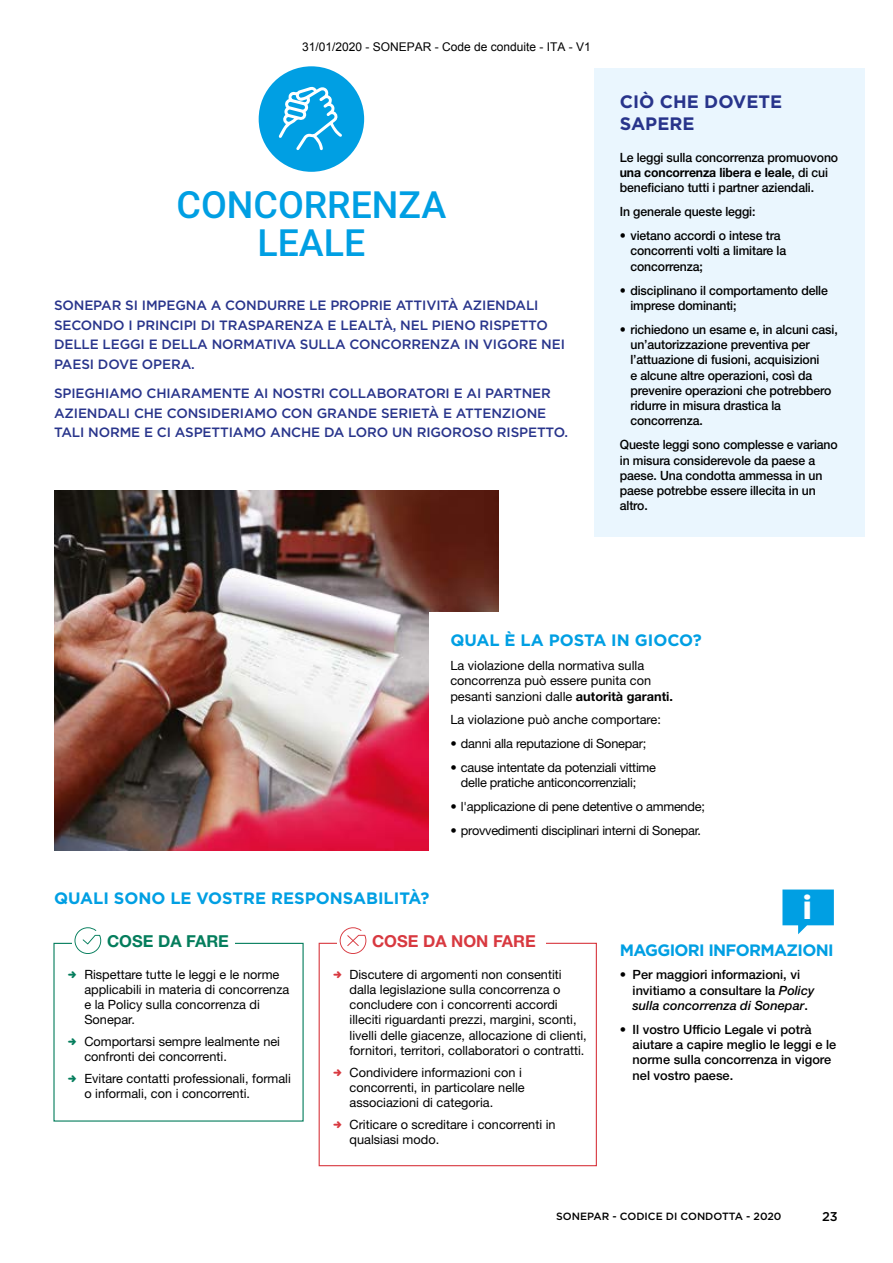
<style>
.page{position:relative;width:893px;height:1263px;background:#fff}
.page>*{position:absolute;margin:0;border:0;box-sizing:border-box;transform-origin:0 0}
.t1{font:500 37.5px/37.8px "Roboto";color:#009fe3;text-align:center}
.t2{font:900 33px "Roboto";color:#fff}
.t3{font:700 18px/21.6px "Gotham";color:#28348b}
.t4{font:700 16.5px "Gotham";letter-spacing:-.005em;color:#009fe3}
.t5{font:700 16.5px "Gotham";letter-spacing:-.04em;color:#009fe3}
.t6{font:700 16.5px "Helvetica Neue LT Std";color:#d83940}
.t7{font:700 16.5px "Helvetica Neue LT Std";color:#047d5c}
.t8{font:500 13.5px/19.5px "Gotham";letter-spacing:-.01em;color:#28348b}
.t9{font:12.75px/15.3px "Helvetica Neue LT Std";color:#000}
.t10{font:500 12.75px/15.3px "Helvetica Neue LT Std";letter-spacing:-.01em;color:#000;scale:.96 1}
.t11{font:500 12.75px/15.3px "Helvetica Neue LT Std";letter-spacing:-.01em;color:#000}
.t12{font:12.75px/15.3px "Helvetica Neue LT Std";letter-spacing:-.02em;color:#000}
.t13{font:500 12.75px "Gotham";color:#000}
.t14{font:12px "Arial";color:#000}
.t15{font:500 10.5px "Gotham";color:#000}
.s1{font-weight:700}
.s2{font-style:italic}
</style>
<div class="page">
<svg style="left:782px;top:889px;width:52px;height:45px"></svg>
<div style="left:319px;top:943px;width:278px;height:223px;border:1px solid #d83940"></div>
<div style="left:337px;top:935px;width:93px;height:22px;background:#fff"></div>
<svg style="left:340px;top:927px;width:26px;height:27px"></svg>
<div style="left:372px;top:936px;width:174px;height:19px;background:#fff"></div>
<img style="left:54px;top:490px;width:445px;height:360px">
<div style="left:594px;top:68px;width:271px;height:469px;background:#eaf6fe"></div>
<svg style="left:74px;top:927px;width:27px;height:27px"></svg>
<div style="left:259px;top:66px;width:105px;height:106px;background:#009fe3;border-radius:50%"></div>
<svg style="left:279px;top:86px;width:63px;height:64px"></svg>
<div style="left:429px;top:612px;width:281px;height:258px;background:#fff"></div>
<p class="t14" style="left:302px;top:39px;width:290px">31/01/2020 - SONEPAR - Code de conduite - ITA - V1</p>
<h1 class="t1" style="left:177px;top:184px;width:271px">CONCORRENZA<br>LEALE</h1>
<p class="t8" style="left:54px;top:296px;width:512px">SONEPAR SI IMPEGNA A CONDURRE LE PROPRIE ATTIVITÀ AZIENDALI SECONDO I PRINCIPI DI TRASPARENZA E LEALTÀ, NEL PIENO RISPETTO DELLE LEGGI E DELLA NORMATIVA SULLA CONCORRENZA IN VIGORE NEI PAESI DOVE OPERA.</p>
<p class="t8" style="left:54px;top:384px;width:516px">SPIEGHIAMO CHIARAMENTE AI NOSTRI COLLABORATORI E AI PARTNER<br>AZIENDALI CHE CONSIDERIAMO CON GRANDE SERIETÀ E ATTENZIONE<br>TALI NORME E CI ASPETTIAMO ANCHE DA LORO UN RIGOROSO RISPETTO.</p>
<h3 class="t3" style="left:620px;top:91px;width:164px">CIÒ CHE DOVETE<br>SAPERE</h3>
<p class="t10" style="left:620px;top:150px;width:229px">Le leggi sulla concorrenza promuovono <span class="s1">una concorrenza libera e leale</span>, di cui beneficiano tutti i partner aziendali.</p>
<p class="t10" style="left:620px;top:204px;width:143px">In generale queste leggi:</p>
<p class="t10" style="left:630px;top:228px;width:164px;text-indent:-11px">• vietano accordi o intese tra concorrenti volti a limitare la concorrenza;</p>
<p class="t10" style="left:630px;top:282px;width:207px;text-indent:-11px">• disciplinano il comportamento delle imprese dominanti;</p>
<p class="t10" style="left:630px;top:321px;width:217px;text-indent:-11px">• richiedono un esame e, in alcuni casi, un’autorizzazione preventiva per l’attuazione di fusioni, acquisizioni<br>e alcune altre operazioni, così da prevenire operazioni che potrebbero ridurre in misura drastica la concorrenza.</p>
<p class="t10" style="left:620px;top:437px;width:228px">Queste leggi sono complesse e variano in misura considerevole da paese a paese. Una condotta ammessa in un paese potrebbe essere illecita in un altro.</p>
<p class="t4" style="left:54px;top:887px;width:377px">QUALI SONO LE VOSTRE RESPONSABILITÀ?</p>
<p class="t4" style="left:450px;top:629px;width:253px">QUAL È LA POSTA IN GIOCO?</p>
<p class="t9" style="left:450px;top:658px;width:224px">La violazione della normativa sulla concorrenza può essere punita con pesanti sanzioni dalle <span class="s1">autorità garanti.</span></p>
<p class="t9" style="left:450px;top:712px;width:212px">La violazione può anche comportare:</p>
<p class="t12" style="left:450px;top:736px;width:197px">• danni alla reputazione di Sonepar;</p>
<p class="t12" style="left:461px;top:760px;width:197px;text-indent:-11px">• cause intentate da potenziali vittime delle pratiche anticoncorrenziali;</p>
<p class="t12" style="left:450px;top:799px;width:256px">• l'applicazione di pene detentive o ammende;</p>
<p class="t12" style="left:450px;top:823px;width:252px">• provvedimenti disciplinari interni di Sonepar.</p>
<h2 class="t2" style="left:803px;top:884px;width:11px">i</h2>
<p class="t7" style="left:107px;top:931px;width:123px">COSE DA FARE</p>
<p class="t9" style="left:84px;top:966px;width:206px">Rispettare tutte le leggi e le norme applicabili in materia di concorrenza e la Policy sulla concorrenza di<br>Sonepar.</p>
<p class="t9" style="left:84px;top:1034px;width:197px">Comportarsi sempre lealmente nei confronti dei concorrenti.</p>
<p class="t9" style="left:84px;top:1071px;width:208px">Evitare contatti professionali, formali o informali, con i concorrenti.</p>
<p class="t6" style="left:372px;top:931px;width:165px">COSE DA NON FARE</p>
<p class="t9" style="left:349px;top:966px;width:239px">Discutere di argomenti non consentiti dalla legislazione sulla concorrenza o concludere con i concorrenti accordi illeciti riguardanti prezzi, margini, sconti, livelli delle giacenze, allocazione di clienti, fornitori, territori, collaboratori o contratti.</p>
<p class="t9" style="left:349px;top:1064px;width:177px">Condividere informazioni con i concorrenti, in particolare nelle associazioni di categoria.</p>
<p class="t9" style="left:349px;top:1116px;width:208px">Criticare o screditare i concorrenti in qualsiasi modo.</p>
<p class="t5" style="left:620px;top:939px;width:215px">MAGGIORI INFORMAZIONI</p>
<p class="t11" style="left:633px;top:967px;width:183px;text-indent:-13px">• Per maggiori informazioni, vi invitiamo a consultare la <span class="s2">Policy sulla concorrenza di Sonepar</span>.</p>
<p class="t11" style="left:633px;top:1021px;width:205px;text-indent:-13px">• Il vostro Ufficio Legale vi potrà aiutare a capire meglio le leggi e le norme sulla concorrenza in vigore nel vostro paese.</p>
<p class="t15" style="left:556px;top:1209px;width:227px">SONEPAR - CODICE DI CONDOTTA - 2020</p>
<p class="t13" style="left:822px;top:1208px;width:17px">23</p>
</div>
